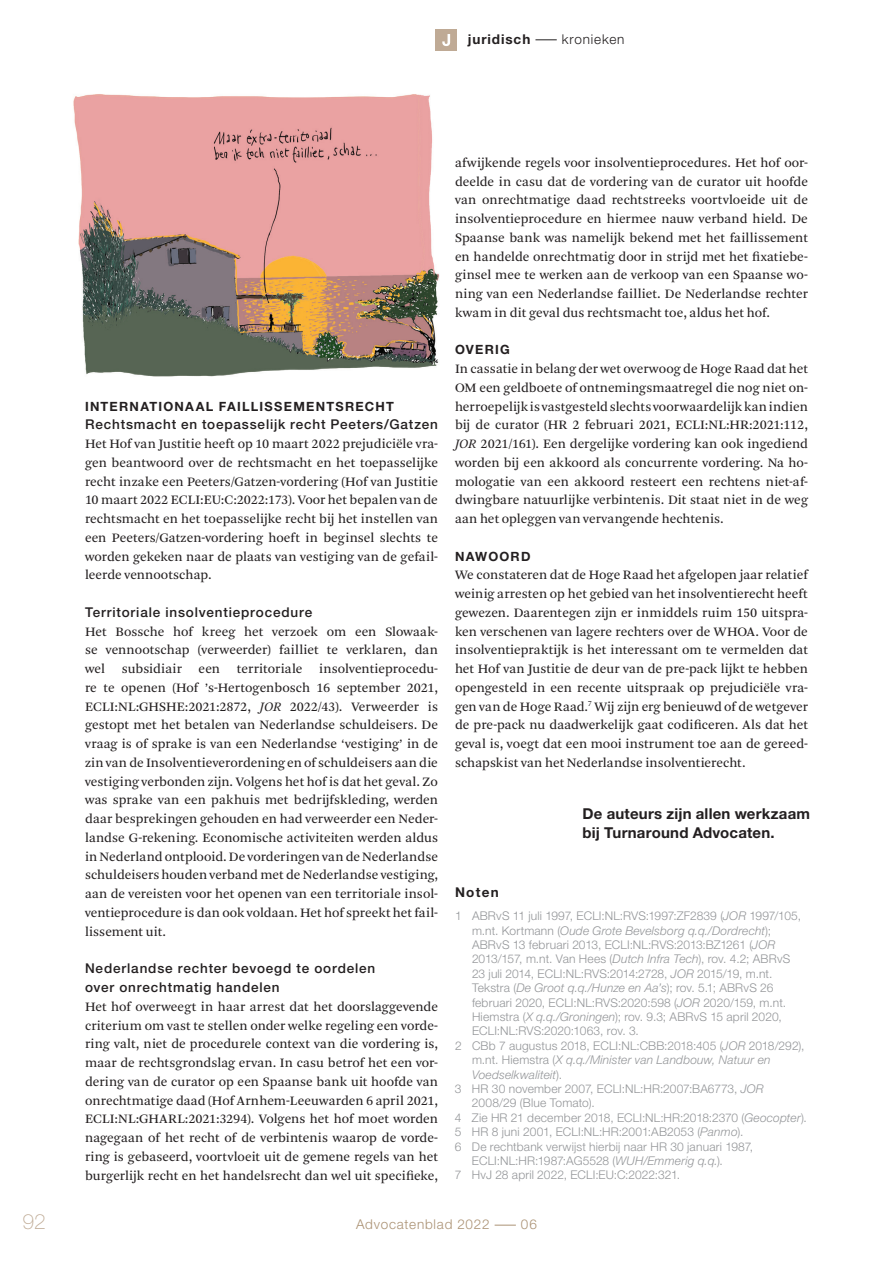
<style>
.page{position:relative;width:893px;height:1263px;background:#fff}
.page>*{position:absolute;margin:0;border:0;box-sizing:border-box;transform-origin:0 0}
.t1{font:100 21px "Helvetica Neue LT Std";color:#bfaa95}
.t2{font:700 15px/19.5px "Helvetica Neue LT Std";letter-spacing:.015em;color:#231f20}
.t3{font:13.5px/18.8px "Arnhem Blond";letter-spacing:.005em;color:#231f20;text-align:justify}
.t4{font:500 13.5px/18.8px "Helvetica Neue LT Std";letter-spacing:.06em;color:#231f20}
.t5{font:300 13.5px "Helvetica Neue LT Std";letter-spacing:.055em;color:#ab9274}
.t6{font:700 13.5px "Helvetica Neue LT Std";letter-spacing:.07em;color:#231f20}
.t7{font:300 13.5px "Helvetica Neue LT Std";letter-spacing:.06em;color:#231f20}
.t8{font:700 12.75px "Helvetica Neue LT Std";letter-spacing:.095em;color:#231f20}
.t9{font:300 12px "Helvetica Neue LT Std";letter-spacing:.01em;color:#939598}
.t10{font:italic 300 12px "Helvetica Neue LT Std";letter-spacing:.015em;color:#939598}
.s1{font-style:italic}
.s2{font-style:normal}
</style>
<div class="page">
<svg style="left:535px;top:39px;width:22px;height:1px"></svg>
<div style="left:436px;top:29px;width:21px;height:22px;background:#bfaa95"></div>
<svg style="left:442px;top:34px;width:8px;height:12px"></svg>
<svg style="left:495px;top:1225px;width:21px;height:1px"></svg>
<img style="left:73px;top:94px;width:367px;height:283px">
<p class="t6" style="left:468px;top:30px;width:64px">juridisch</p>
<p class="t7" style="left:562px;top:31px;width:64px">kronieken</p>
<h1 class="t1" style="left:22px;top:1209px;width:25px">92</h1>
<p class="t8" style="left:85px;top:398px;width:310px">INTERNATIONAAL FAILLISSEMENTSRECHT</p>
<p class="t4" style="left:85px;top:415px;width:354px">Rechtsmacht en toepasselijk recht Peeters/Gatzen</p>
<p class="t3" style="left:85px;top:435px;width:354px">Het Hof van Justitie heeft op 10 maart 2022 prejudiciële vra&shy;gen beantwoord over de rechtsmacht en het toepasselijke recht inzake een Peeters/Gatzen-vordering (Hof van Justitie 10 maart 2022 ECLI:EU:C:2022:173). Voor het bepalen van de rechtsmacht en het toepasselijke recht bij het instellen van een Peeters/Gatzen-vordering hoeft in beginsel slechts te worden gekeken naar de plaats van vestiging van de gefail&shy;leerde vennootschap.</p>
<p class="t4" style="left:85px;top:603px;width:229px">Territoriale insolventieprocedure</p>
<p class="t3" style="left:85px;top:622px;width:354px">Het Bossche hof kreeg het verzoek om een Slowaak&shy;se vennootschap (verweerder) failliet te verklaren, dan wel subsidiair een territoriale insolventieprocedu&shy;re te openen (Hof ’s-Hertogenbosch 16 september 2021, ECLI:NL:GHSHE:2021:2872, <span class="s1">JOR</span> 2022/43). Verweerder is gestopt met het betalen van Nederlandse schuldeisers. De vraag is of sprake is van een Nederlandse ‘vestiging’ in de zin van de Insolventieverordening en of schuldeisers aan die vestiging verbonden zijn. Volgens het hof is dat het geval. Zo was sprake van een pakhuis met bedrijfskleding, werden daar besprekingen gehouden en had verweerder een Neder&shy;landse G-rekening. Economische activiteiten werden aldus in Nederland ontplooid. De vorderingen van de Nederlandse schuldeisers houden verband met de Nederlandse vestiging, aan de vereisten voor het openen van een territoriale insol&shy;ventieprocedure is dan ook voldaan. Het hof spreekt het fail&shy;lissement uit.</p>
<p class="t4" style="left:85px;top:959px;width:292px">Nederlandse rechter bevoegd te oordelen over onrechtmatig handelen</p>
<p class="t3" style="left:85px;top:997px;width:354px">Het hof overweegt in haar arrest dat het doorslaggevende criterium om vast te stellen onder welke regeling een vorde&shy;ring valt, niet de procedurele context van die vordering is, maar de rechtsgrondslag ervan. In casu betrof het een vor&shy;dering van de curator op een Spaanse bank uit hoofde van onrechtmatige daad (Hof Arnhem-Leeuwarden 6 april 2021, ECLI:NL:GHARL:2021:3294). Volgens het hof moet worden nagegaan of het recht of de verbintenis waarop de vorde&shy;ring is gebaseerd, voortvloeit uit de gemene regels van het burgerlijk recht en het handelsrecht dan wel uit specifieke,</p>
<p class="t3" style="left:455px;top:153px;width:354px">afwijkende regels voor insolventieprocedures. Het hof oor&shy;deelde in casu dat de vordering van de curator uit hoofde van onrechtmatige daad rechtstreeks voortvloeide uit de insolventieprocedure en hiermee nauw verband hield. De Spaanse bank was namelijk bekend met het faillissement en handelde onrechtmatig door in strijd met het fixatiebe&shy;ginsel mee te werken aan de verkoop van een Spaanse wo&shy;ning van een Nederlandse failliet. De Nederlandse rechter kwam in dit geval dus rechtsmacht toe, aldus het hof.</p>
<p class="t8" style="left:455px;top:342px;width:56px">OVERIG</p>
<p class="t3" style="left:455px;top:360px;width:354px">In cassatie in belang der wet overwoog de Hoge Raad dat het OM een geldboete of ontnemingsmaatregel die nog niet on&shy;herroepelijk is vastgesteld slechts voorwaardelijk kan indien bij de curator (HR 2 februari 2021, ECLI:NL:HR:2021:112, <span class="s1">JOR</span> 2021/161). Een dergelijke vordering kan ook ingediend worden bij een akkoord als concurrente vordering. Na ho&shy;mologatie van een akkoord resteert een rechtens niet-af&shy;dwingbare natuurlijke verbintenis. Dit staat niet in de weg aan het opleggen van vervangende hechtenis.</p>
<p class="t8" style="left:455px;top:548px;width:77px">NAWOORD</p>
<p class="t3" style="left:455px;top:566px;width:354px">We constateren dat de Hoge Raad het afgelopen jaar relatief weinig arresten op het gebied van het insolventierecht heeft gewezen. Daarentegen zijn er inmiddels ruim 150 uitspra&shy;ken verschenen van lagere rechters over de WHOA. Voor de insolventiepraktijk is het interessant om te vermelden dat het Hof van Justitie de deur van de pre-pack lijkt te hebben opengesteld in een recente uitspraak op prejudiciële vra&shy;gen van de Hoge Raad.<sup>7</sup> Wij zijn erg benieuwd of de wetgever de pre-pack nu daadwerkelijk gaat codificeren. Als dat het geval is, voegt dat een mooi instrument toe aan de gereed&shy;schapskist van het Nederlandse insolventierecht.</p>
<p class="t2" style="left:583px;top:803px;width:229px">De auteurs zijn allen werkzaam bij Turnaround Advocaten.</p>
<p class="t6" style="left:455px;top:884px;width:45px">Noten</p>
<p class="t9" style="left:455px;top:909px;width:348px">1 ABRvS 11 juli 1997, ECLI:NL:RVS:1997:ZF2839 (<span class="s1">JOR</span> 1997/105,</p>
<p class="t10" style="left:472px;top:923px;width:301px"><span class="s2">m.nt. Kortmann (</span>Oude Grote Bevelsborg q.q./Dordrecht<span class="s2">);</span></p>
<p class="t9" style="left:472px;top:937px;width:305px">ABRvS 13 februari 2013, ECLI:NL:RVS:2013:BZ1261 (<span class="s1">JOR</span></p>
<p class="t9" style="left:472px;top:952px;width:320px">2013/157, m.nt. Van Hees (<span class="s1">Dutch Infra Tech</span>), rov. 4.2; ABRvS</p>
<p class="t9" style="left:472px;top:966px;width:302px">23 juli 2014, ECLI:NL:RVS:2014:2728, <span class="s1">JOR</span> 2015/19, m.nt.</p>
<p class="t9" style="left:472px;top:981px;width:303px">Tekstra (<span class="s1">De Groot q.q./Hunze en Aa’s</span>); rov. 5.1; ABRvS 26</p>
<p class="t9" style="left:472px;top:995px;width:316px">februari 2020, ECLI:NL:RVS:2020:598 (<span class="s1">JOR</span> 2020/159, m.nt.</p>
<p class="t9" style="left:472px;top:1009px;width:311px">Hiemstra (<span class="s1">X q.q./Groningen</span>); rov. 9.3; ABRvS 15 april 2020,</p>
<p class="t9" style="left:472px;top:1024px;width:168px">ECLI:NL:RVS:2020:1063, rov. 3.</p>
<p class="t9" style="left:455px;top:1038px;width:351px">2 CBb 7 augustus 2018, ECLI:NL:CBB:2018:405 (<span class="s1">JOR</span> 2018/292),</p>
<p class="t10" style="left:472px;top:1053px;width:300px"><span class="s2">m.nt. Hiemstra (</span>X q.q./Minister van Landbouw, Natuur en</p>
<p class="t10" style="left:472px;top:1067px;width:92px">Voedselkwaliteit<span class="s2">).</span></p>
<p class="t9" style="left:455px;top:1081px;width:310px">3 HR 30 november 2007, ECLI:NL:HR:2007:BA6773, <span class="s1">JOR</span></p>
<p class="t9" style="left:472px;top:1096px;width:124px">2008/29 (Blue Tomato).</p>
<p class="t9" style="left:455px;top:1110px;width:353px">4 Zie HR 21 december 2018, ECLI:NL:HR:2018:2370 (<span class="s1">Geocopter</span>).</p>
<p class="t9" style="left:455px;top:1125px;width:290px">5 HR 8 juni 2001, ECLI:NL:HR:2001:AB2053 (<span class="s1">Panmo</span>).</p>
<p class="t9" style="left:455px;top:1139px;width:300px">6 De rechtbank verwijst hierbij naar HR 30 januari 1987,</p>
<p class="t9" style="left:472px;top:1153px;width:252px">ECLI:NL:HR:1987:AG5528 (<span class="s1">WUH/Emmerig q.q.</span>).</p>
<p class="t9" style="left:455px;top:1168px;width:227px">7 HvJ 28 april 2022, ECLI:EU:C:2022:321.</p>
<p class="t5" style="left:356px;top:1216px;width:135px">Advocatenblad 2022</p>
<p class="t5" style="left:521px;top:1216px;width:17px">06</p>
</div>
